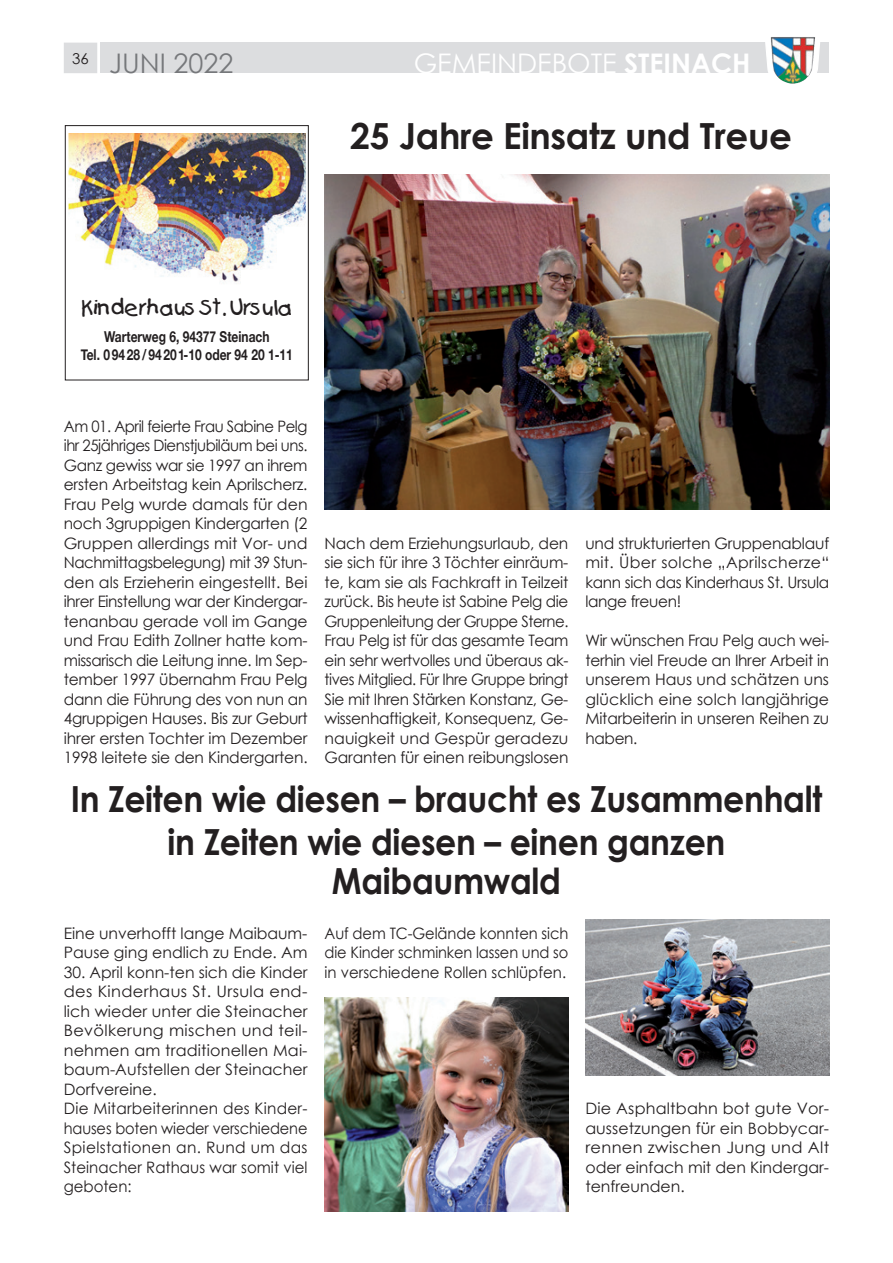
<style>
.page{position:relative;width:893px;height:1263px;background:#fff}
.page>*{position:absolute;margin:0;border:0;box-sizing:border-box;transform-origin:0 0}
.t1{font:700 36px/43.2px "Century Gothic";letter-spacing:-.01em;color:#231f20;text-align:center;scale:.92 1}
.t2{font:700 36px "Century Gothic";letter-spacing:-.01em;color:#231f20}
.t3{font:27px "Century Gothic";color:#fff}
.t4{font:27px "Century Gothic";color:#76787b}
.t5{font:21px "Kids Plain";letter-spacing:-.01em;color:#231f20}
.t6{font:15.75px/19.5px "Century Gothic";color:#231f20;text-align:justify}
.t7{font:15.75px/19.5px "Century Gothic";color:#231f20;text-align:justify;scale:.94 1}
.t8{font:15.75px/19.5px "Century Gothic";color:#231f20;text-align:justify;scale:.93 1}
.t9{font:700 15px/18px "Helvetica Neue";color:#231f20;text-align:center;scale:.8 1}
.s1{font-weight:700}
</style>
<div class="page">
<div style="left:65px;top:125px;width:244px;height:255px;border:1px solid #231f20"></div>
<img style="left:68px;top:133px;width:238px;height:151px">
<img style="left:325px;top:174px;width:504px;height:336px">
<img style="left:325px;top:997px;width:243px;height:215px">
<img style="left:585px;top:919px;width:244px;height:156px">
<div style="left:101px;top:43px;width:728px;height:30px;background:#dcdddf"></div>
<div style="left:64px;top:43px;width:33px;height:30px;background:#dcdddf"></div>
<svg style="left:764px;top:37px;width:57px;height:36px"></svg>
<img style="left:771px;top:37px;width:44px;height:47px">
<h2 class="t4" style="left:72px;top:45px;width:163px"><sup>36</sup> JUNI 2022</h2>
<h2 class="t3" style="left:414px;top:45px;width:338px">GEMEINDEBOTE <span class="s1">STEINACH</span></h2>
<h1 class="t2" style="left:350px;top:108px;width:443px">25 Jahre Einsatz und Treue</h1>
<h3 class="t5" style="left:81px;top:294px;width:213px">Kinderhaus St. Ursula</h3>
<p class="t9" style="left:81px;top:328px;width:267px">Warterweg 6, 94377 Steinach<br>Tel. 0 94 28/ 94 201-10 oder 94 20 1-11</p>
<p class="t7" style="left:64px;top:416px;width:261px">Am 01. April feierte Frau Sabine Pelg ihr 25jähriges Dienstjubiläum bei uns.<br>Ganz gewiss war sie 1997 an ihrem ersten Arbeitstag kein Aprilscherz.<br>Frau Pelg wurde damals für den noch 3gruppigen Kindergarten (2<br>Gruppen allerdings mit Vor- und Nachmittagsbelegung) mit 39 Stun&shy;den als Erzieherin eingestellt. Bei ihrer Einstellung war der Kindergar&shy;tenanbau gerade voll im Gange und Frau Edith Zollner hatte kom&shy;missarisch die Leitung inne. Im Sep&shy;tember 1997 übernahm Frau Pelg dann die Führung des von nun an 4gruppigen Hauses. Bis zur Geburt ihrer ersten Tochter im Dezember 1998 leitete sie den Kindergarten.</p>
<p class="t6" style="left:325px;top:533px;width:245px">Nach dem Erziehungsurlaub, den sie sich für ihre 3 Töchter einräum&shy;te, kam sie als Fachkraft in Teilzeit zurück. Bis heute ist Sabine Pelg die Gruppenleitung der Gruppe Sterne.<br>Frau Pelg ist für das gesamte Team ein sehr wertvolles und überaus ak&shy;tives Mitglied. Für Ihre Gruppe bringt Sie mit Ihren Stärken Konstanz, Ge&shy;wissenhaftigkeit, Konsequenz, Ge&shy;nauigkeit und Gespür geradezu Garanten für einen reibungslosen</p>
<p class="t6" style="left:585px;top:533px;width:245px">und strukturierten Gruppenablauf mit. Über solche „Aprilscherze“ kann sich das Kinderhaus St. Ursula lange freuen!</p>
<p class="t6" style="left:585px;top:630px;width:245px">Wir wünschen Frau Pelg auch wei&shy;terhin viel Freude an Ihrer Arbeit in unserem Haus und schätzen uns glücklich eine solch langjährige Mitarbeiterin in unseren Reihen zu haben.</p>
<h1 class="t1" style="left:71px;top:775px;width:818px">In Zeiten wie diesen – braucht es Zusammenhalt in Zeiten wie diesen – einen ganzen</h1>
<h1 class="t1" style="left:332px;top:857px;width:251px">Maibaumwald</h1>
<p class="t6" style="left:64px;top:923px;width:245px">Eine unverhofft lange Maibaum-<br>Pause ging endlich zu Ende. Am</p>
<p class="t6" style="left:64px;top:962px;width:245px;text-align:left">30. April konn-ten sich die Kinder des Kinderhaus St. Ursula end&shy;lich wieder unter die Steinacher<br>Bevölkerung mischen und teil&shy;nehmen am traditionellen Mai&shy;baum-Aufstellen der Steinacher<br>Dorfvereine.<br>Die Mitarbeiterinnen des Kinder&shy;hauses boten wieder verschiedene<br>Spielstationen an. Rund um das<br>Steinacher Rathaus war somit viel geboten:</p>
<p class="t8" style="left:325px;top:923px;width:264px">Auf dem TC-Gelände konnten sich die Kinder schminken lassen und so in verschiedene Rollen schlüpfen.</p>
<p class="t6" style="left:585px;top:1098px;width:245px">Die Asphaltbahn bot gute Vor&shy;aussetzungen für ein Bobbycar&shy;rennen zwischen Jung und Alt oder einfach mit den Kindergar&shy;tenfreunden.</p>
</div>
